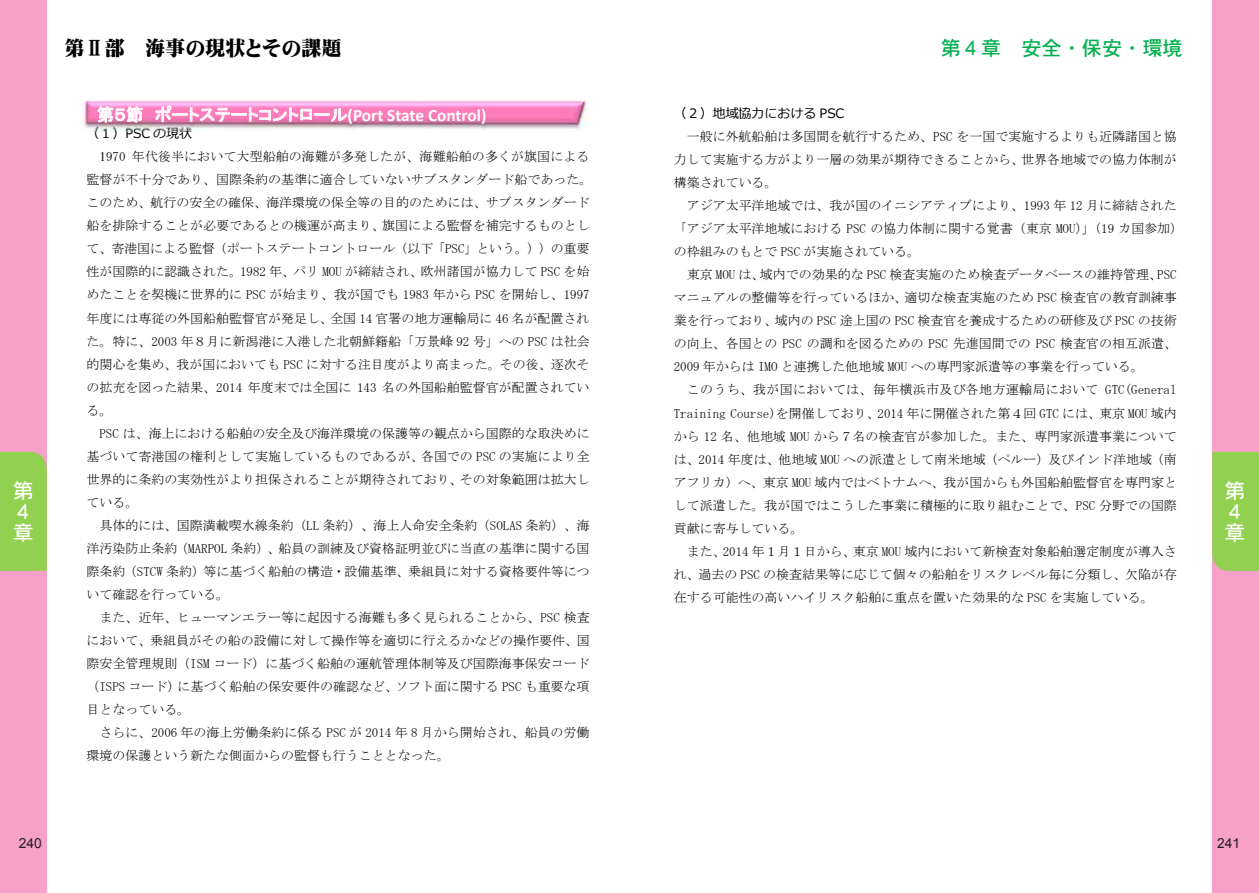
<style>
.page{position:relative;width:1259px;height:893px;background:#fff}
.page>*{position:absolute;margin:0;border:0;box-sizing:border-box;transform-origin:0 0}
.t1{font:21px/21px "DFHS Gothic W5 WIN RKSJ H";color:#fff}
.t2{font:20.1px "Mingti EGP Ultra SJIS";color:#000}
.t3{font:20.1px "DFHS Gothic W5 WIN RKSJ H";color:#00b050}
.t4{font:700 17.25px "Calibri";color:#fff}
.t5{font:13.8px "Arial";color:#231f20}
.t6{font:12.9px/23.1px "MS Mincho";color:#000;text-align:justify}
.t7{font:12.9px "Meiryo";color:#000}
.s1{font-family:"MS P Gothic";font-weight:400}
.s2{font-family:"Times New Roman"}
</style>
<div class="page">
<img style="left:81px;top:99px;width:506px;height:33px">
<svg style="left:97px;top:106px;width:46px;height:16px"></svg>
<svg style="left:155px;top:106px;width:192px;height:16px;background:#f99bc9"></svg>
<div style="left:0;top:0;width:47px;height:893px;background:#f7a1ca"></div>
<div style="left:0;top:452px;width:47px;height:119px;background:#92d050"></div>
<div style="left:1212px;top:0;width:47px;height:893px;background:#f7a1ca"></div>
<div style="left:1212px;top:452px;width:47px;height:119px;background:#92d050"></div>
<h2 class="t2" style="left:64px;top:38px;width:279px">第Ⅱ部 海事の現状とその課題</h2>
<h2 class="t3" style="left:940px;top:38px;width:243px">第４章 安全・保安・環境</h2>
<h3 class="t4" style="left:97px;top:104px;width:391px"><span class="s1">第５節 ポートステートコントロール</span>(Port State Control)</h3>
<p class="t7" style="left:674px;top:104px;width:172px">（２）地域協⼒における PSC</p>
<p class="t6" style="left:674px;top:125px;width:504px;text-indent:13px">一般に外航船舶は多国間を航行するため、PSC を一国で実施するよりも近隣諸国と協力して実施する方がより一層の効果が期待できることから、世界各地域での協力体制が構築されている。</p>
<p class="t6" style="left:674px;top:194px;width:511px;text-align:left;text-indent:13px">アジア太平洋地域では、我が国のイニシアティブにより、1993 年 12 月に締結された「アジア太平洋地域における PSC の協力体制に関する覚書（東京 MOU）」（19 カ国参加）の枠組みのもとで PSC が実施されている。</p>
<p class="t6" style="left:674px;top:263px;width:505px;text-indent:13px">東京 MOU は、域内での効果的な PSC 検査実施のため検査データベースの維持管理、PSCマニュアルの整備等を行っているほか、適切な検査実施のため PSC 検査官の教育訓練事業を行っており、域内の PSC 途上国の PSC 検査官を養成するための研修及び PSC の技術の向上、各国との PSC の調和を図るための PSC 先進国間での PSC 検査官の相互派遣、2009 年からは IMO と連携した他地域 MOU への専門家派遣等の事業を行っている。</p>
<p class="t6" style="left:674px;top:378px;width:505px;text-indent:13px">このうち、我が国においては、毎年横浜市及び各地方運輸局において GTC(General Training Course)を開催しており、2014 年に開催された第４回 GTC には、東京 MOU 域内から 12 名、他地域 MOU から７名の検査官が参加した。また、専門家派遣事業については、2014 年度は、他地域 MOU への派遣として南米地域（ペルー）及びインド洋地域（南アフリカ）へ、東京 MOU 域内ではベトナムへ、我が国からも外国船舶監督官を専門家として派遣した。我が国ではこうした事業に積極的に取り組むことで、PSC 分野での国際貢献に寄与している。</p>
<p class="t6" style="left:674px;top:540px;width:504px;text-indent:13px">また、2014 年１月１日から、東京 MOU 域内において新検査対象船舶選定制度が導入され、過去の PSC の検査結果等に応じて個々の船舶をリスクレベル毎に分類し、欠陥が存在する可能性の高いハイリスク船舶に重点を置いた効果的な PSC を実施している。</p>
<p class="t7" style="left:86px;top:124px;width:107px">（１）PSC の現状</p>
<p class="t6" style="left:86px;top:145px;width:507px;text-align:left;text-indent:13px"><span class="s2">1</span>970 年代後半において大型船舶の海難が多発したが、海難船舶の多くが旗国による監督が不十分であり、国際条約の基準に適合していないサブスタンダード船であった。このため、航行の安全の確保、海洋環境の保全等の目的のためには、サブスタンダード船を排除することが必要であるとの機運が高まり、旗国による監督を補完するものとして、寄港国による監督（ポートステートコントロール（以下「PSC」という。））の重要性が国際的に認識された。1982 年、パリ MOU が締結され、欧州諸国が協力して PSC を始めたことを契機に世界的に PSC が始まり、我が国でも 1983 年から PSC を開始し、1997年度には専従の外国船舶監督官が発足し、全国 14 官署の地方運輸局に 46 名が配置された。特に、2003 年８月に新潟港に入港した北朝鮮籍船「万景峰 92 号」への PSC は社会的関心を集め、我が国においても PSC に対する注目度がより高まった。その後、逐次その拡充を図った結果、2014 年度末では全国に 143 名の外国船舶監督官が配置されている。</p>
<p class="t6" style="left:86px;top:421px;width:504px;text-indent:13px">PSC は、海上における船舶の安全及び海洋環境の保護等の観点から国際的な取決めに基づいて寄港国の権利として実施しているものであるが、各国での PSC の実施により全世界的に条約の実効性がより担保されることが期待されており、その対象範囲は拡大している。</p>
<p class="t6" style="left:86px;top:514px;width:504px;text-indent:13px">具体的には、国際満載喫水線条約（LL 条約）、海上人命安全条約（SOLAS 条約）、海洋汚染防止条約（MARPOL 条約）、船員の訓練及び資格証明並びに当直の基準に関する国際条約（STCW 条約）等に基づく船舶の構造・設備基準、乗組員に対する資格要件等について確認を行っている。</p>
<p class="t6" style="left:86px;top:606px;width:505px;text-indent:13px">また、近年、ヒューマンエラー等に起因する海難も多く見られることから、PSC 検査において、乗組員がその船の設備に対して操作等を適切に行えるかなどの操作要件、国際安全管理規則（ISM コード）に基づく船舶の運航管理体制等及び国際海事保安コード（ISPS コード）に基づく船舶の保安要件の確認など、ソフト面に関する PSC も重要な項目となっている。</p>
<p class="t6" style="left:86px;top:721px;width:504px;text-indent:13px">さらに、2006 年の海上労働条約に係る PSC が 2014 年 8 月から開始され、船員の労働環境の保護という新たな側面からの監督も行うこととなった。</p>
<h1 class="t1" style="left:13px;top:480px;width:22px">第<br>４章</h1>
<h1 class="t1" style="left:1224px;top:480px;width:22px">第<br>４章</h1>
<p class="t5" style="left:19px;top:834px;width:25px">240</p>
<p class="t5" style="left:1217px;top:834px;width:25px">241</p>
</div>
